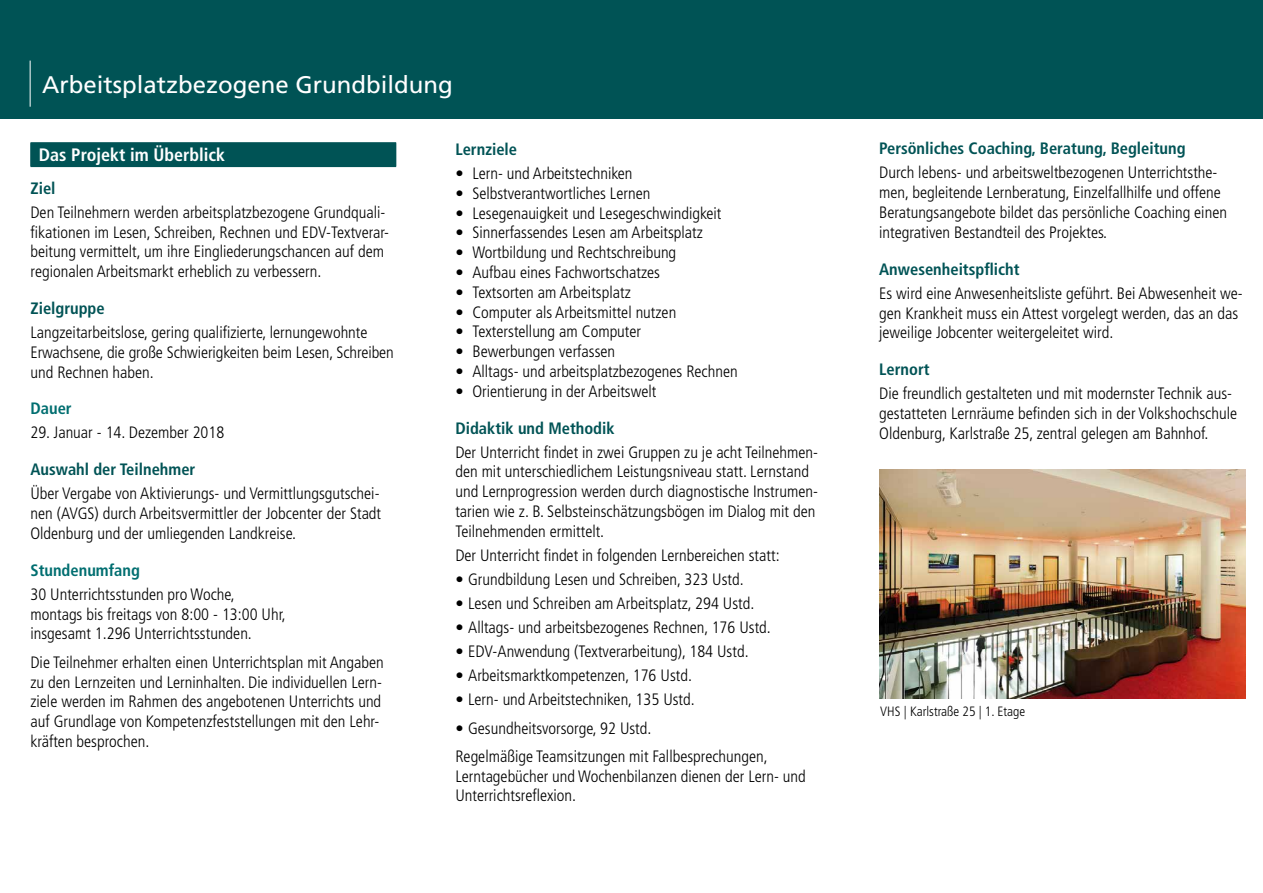
<style>
.page{position:relative;width:1263px;height:893px;background:#fff}
.page>*{position:absolute;margin:0;border:0;box-sizing:border-box;transform-origin:0 0}
.t1{font:24px "Frutiger";color:#fff}
.t2{font:700 condensed 18px "Frutiger LT Std";color:#fff}
.t3{font:300 condensed 16.5px/19.8px "Frutiger LT Std";color:#000}
.t4{font:700 condensed 16.5px "Frutiger LT Std";color:#005355}
.t5{font:700 condensed 16.5px "Frutiger LT Std";color:#006e70}
.t6{font:300 condensed 13.5px "Frutiger LT Std";color:#000}
</style>
<div class="page">
<div style="left:30px;top:142px;width:366px;height:24px;background:#2f7274"></div>
<div style="left:30px;top:143px;width:366px;height:24px;background:#005355"></div>
<img style="left:879px;top:469px;width:366px;height:229px">
<div style="left:0;top:0;width:1263px;height:118px;background:#005355"></div>
<hr style="left:30px;top:61px;width:1px;height:46px;background:#fff">
<h1 class="t1" style="left:42px;top:70px;width:412px">Arbeitsplatzbezogene Grundbildung</h1>
<p class="t2" style="left:39px;top:144px;width:188px">Das Projekt im Überblick</p>
<p class="t4" style="left:30px;top:178px;width:27px">Ziel</p>
<p class="t3" style="left:30px;top:202px;width:360px">Den Teilnehmern werden arbeitsplatzbezogene Grundquali&shy;fikationen im Lesen, Schreiben, Rechnen und EDV-Textverar&shy;beitung vermittelt, um ihre Eingliederungschancen auf dem regionalen Arbeitsmarkt erheblich zu verbessern.</p>
<p class="t4" style="left:30px;top:298px;width:76px">Zielgruppe</p>
<p class="t3" style="left:30px;top:323px;width:365px">Langzeitarbeitslose, gering qualifizierte, lernungewohnte<br>Erwachsene, die große Schwierigkeiten beim Lesen, Schreiben und Rechnen haben.</p>
<p class="t5" style="left:30px;top:399px;width:43px">Dauer</p>
<p class="t3" style="left:30px;top:423px;width:195px">29. Januar - 14. Dezember 2018</p>
<p class="t4" style="left:30px;top:460px;width:166px">Auswahl der Teilnehmer</p>
<p class="t3" style="left:30px;top:484px;width:352px;text-align:justify">Über Vergabe von Aktivierungs- und Vermittlungsgutschei&shy;nen (AVGS) durch Arbeitsvermittler der Jobcenter der Stadt Oldenburg und der umliegenden Landkreise.</p>
<p class="t5" style="left:30px;top:560px;width:111px">Stundenumfang</p>
<p class="t3" style="left:30px;top:584px;width:257px">30 Unterrichtsstunden pro Woche, montags bis freitags von 8:00 - 13:00 Uhr, insgesamt 1.296 Unterrichtsstunden.</p>
<p class="t3" style="left:30px;top:652px;width:355px">Die Teilnehmer erhalten einen Unterrichtsplan mit Angaben zu den Lernzeiten und Lerninhalten. Die individuellen Lern&shy;ziele werden im Rahmen des angebotenen Unterrichts und auf Grundlage von Kompetenzfeststellungen mit den Lehr&shy;kräften besprochen.</p>
<p class="t4" style="left:455px;top:139px;width:63px">Lernziele</p>
<p class="t3" style="left:455px;top:164px;width:179px">• Lern- und Arbeitstechniken</p>
<p class="t3" style="left:455px;top:183px;width:196px">• Selbstverantwortliches Lernen</p>
<p class="t3" style="left:455px;top:203px;width:268px">• Lesegenauigkeit und Lesegeschwindigkeit</p>
<p class="t3" style="left:455px;top:223px;width:249px">• Sinnerfassendes Lesen am Arbeitsplatz</p>
<p class="t3" style="left:455px;top:243px;width:222px">• Wortbildung und Rechtschreibung</p>
<p class="t3" style="left:455px;top:263px;width:206px">• Aufbau eines Fachwortschatzes</p>
<p class="t3" style="left:455px;top:282px;width:177px">• Textsorten am Arbeitsplatz</p>
<p class="t3" style="left:455px;top:302px;width:222px">• Computer als Arbeitsmittel nutzen</p>
<p class="t3" style="left:455px;top:322px;width:187px">• Texterstellung am Computer</p>
<p class="t3" style="left:455px;top:342px;width:161px">• Bewerbungen verfassen</p>
<p class="t3" style="left:455px;top:362px;width:284px">• Alltags- und arbeitsplatzbezogenes Rechnen</p>
<p class="t3" style="left:455px;top:381px;width:203px">• Orientierung in der Arbeitswelt</p>
<p class="t4" style="left:455px;top:418px;width:161px">Didaktik und Methodik</p>
<p class="t3" style="left:455px;top:442px;width:364px">Der Unterricht findet in zwei Gruppen zu je acht Teilnehmen&shy;den mit unterschiedlichem Leistungsniveau statt. Lernstand und Lernprogression werden durch diagnostische Instrumen&shy;tarien wie z. B. Selbsteinschätzungsbögen im Dialog mit den Teilnehmenden ermittelt.</p>
<p class="t3" style="left:455px;top:545px;width:326px">Der Unterricht findet in folgenden Lernbereichen statt:</p>
<p class="t3" style="left:455px;top:570px;width:290px">• Grundbildung Lesen und Schreiben, 323 Ustd.</p>
<p class="t3" style="left:455px;top:594px;width:300px">• Lesen und Schreiben am Arbeitsplatz, 294 Ustd.</p>
<p class="t3" style="left:455px;top:618px;width:317px">• Alltags- und arbeitsbezogenes Rechnen, 176 Ustd.</p>
<p class="t3" style="left:455px;top:642px;width:295px">• EDV-Anwendung (Textverarbeitung), 184 Ustd.</p>
<p class="t3" style="left:455px;top:666px;width:238px">• Arbeitsmarktkompetenzen, 176 Ustd.</p>
<p class="t3" style="left:455px;top:690px;width:241px">• Lern- und Arbeitstechniken, 135 Ustd.</p>
<p class="t3" style="left:455px;top:714px;width:314px;line-height:28.3px">• Gesundheitsvorsorge, 92 Ustd.<br>Regelmäßige Teamsitzungen mit Fallbesprechungen,</p>
<p class="t3" style="left:455px;top:766px;width:352px">Lerntagebücher und Wochenbilanzen dienen der Lern- und<br>Unterrichtsreflexion.</p>
<p class="t4" style="left:879px;top:139px;width:308px">Persönliches Coaching, Beratung, Begleitung</p>
<p class="t3" style="left:879px;top:163px;width:349px">Durch lebens- und arbeitsweltbezogenen Unterrichtsthe&shy;men, begleitende Lernberatung, Einzelfallhilfe und offene Beratungsangebote bildet das persönliche Coaching einen integrativen Bestandteil des Projektes.</p>
<p class="t4" style="left:879px;top:259px;width:142px">Anwesenheitspflicht</p>
<p class="t3" style="left:879px;top:283px;width:365px">Es wird eine Anwesenheitsliste geführt. Bei Abwesenheit we&shy;gen Krankheit muss ein Attest vorgelegt werden, das an das jeweilige Jobcenter weitergeleitet wird.</p>
<p class="t4" style="left:879px;top:360px;width:52px">Lernort</p>
<p class="t3" style="left:879px;top:384px;width:359px">Die freundlich gestalteten und mit modernster Technik aus&shy;gestatteten Lernräume befinden sich in der Volkshochschule<br>Oldenburg, Karlstraße 25, zentral gelegen am Bahnhof.</p>
<p class="t6" style="left:880px;top:704px;width:146px">VHS | Karlstraße 25 | 1. Etage</p>
</div>
